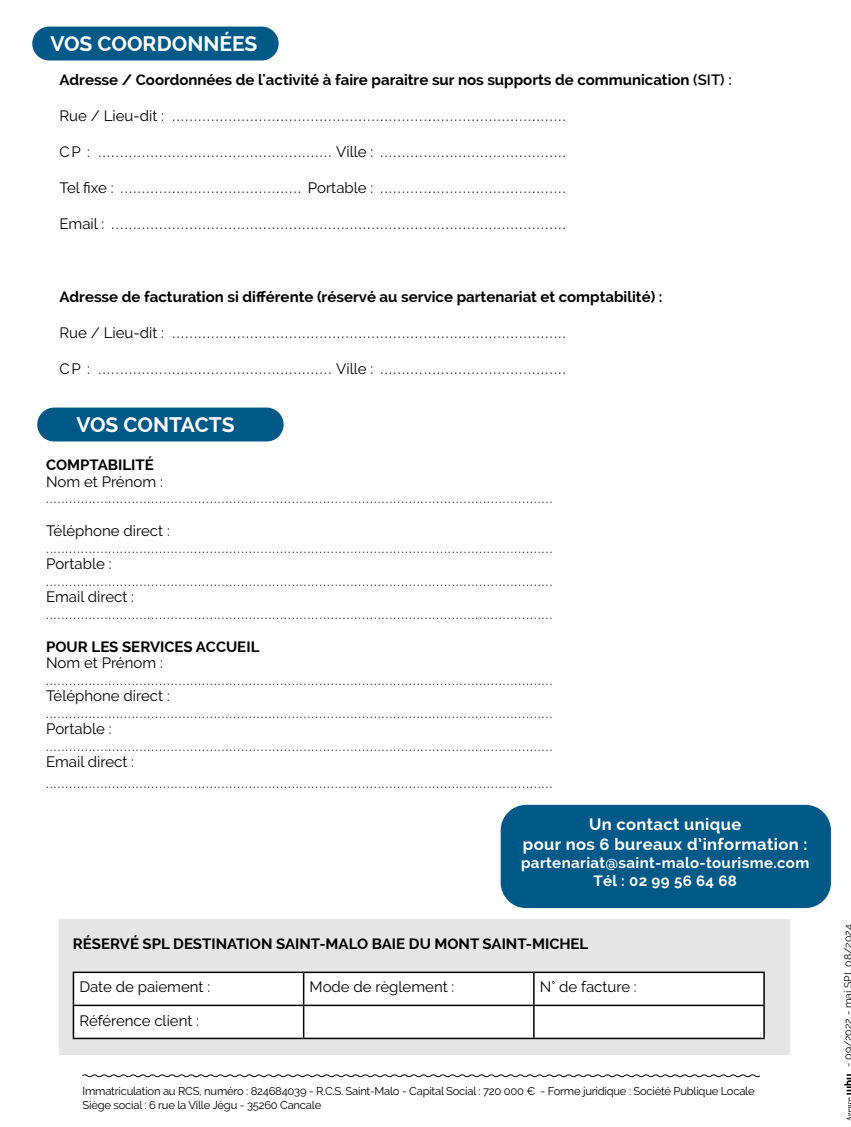
<style>
.page{position:relative;width:851px;height:1127px;background:#fff}
.page>*{position:absolute;margin:0;border:0;box-sizing:border-box;transform-origin:0 0}
.t1{font:700 21px "Raleway";color:#fff}
.t2{font:700 16.5px/19.8px "Raleway";letter-spacing:.025em;color:#fff;text-align:center}
.t3{font:15px "Raleway";color:#000}
.t4{font:700 15px "Raleway";color:#000}
.t5{font:700 15px/18px "Raleway";letter-spacing:.025em;color:#fff;text-align:center}
.t6{font:13.5px "Raleway";color:#000}
.t7{font:11.25px/13.5px "Raleway";letter-spacing:-.02em;color:#000}
.t8{font:10.5px "Raleway";color:#000}
.s1{font-weight:600}
</style>
<div class="page">
<div style="left:500px;top:805px;width:330px;height:103px;background:#005986;border-radius:26px"></div>
<div style="left:37px;top:407px;width:246px;height:34px;background:#005986;border-radius:17px"></div>
<div style="left:60px;top:919px;width:730px;height:135px;background:#e6e6e6"></div>
<div style="left:74px;top:973px;width:689px;height:64px;background:#fff"></div>
<hr style="left:73px;top:971px;width:230px;height:2px;background:#000">
<hr style="left:73px;top:973px;width:1px;height:31px;background:#000">
<hr style="left:303px;top:971px;width:230px;height:2px;background:#000">
<hr style="left:303px;top:973px;width:1px;height:31px;background:#000">
<hr style="left:533px;top:971px;width:231px;height:2px;background:#000">
<hr style="left:533px;top:973px;width:1px;height:31px;background:#000">
<hr style="left:763px;top:973px;width:1px;height:31px;background:#000">
<hr style="left:73px;top:1004px;width:230px;height:2px;background:#000">
<hr style="left:73px;top:1006px;width:1px;height:31px;background:#000">
<hr style="left:303px;top:1004px;width:230px;height:2px;background:#000">
<hr style="left:303px;top:1006px;width:1px;height:31px;background:#000">
<hr style="left:533px;top:1004px;width:231px;height:2px;background:#000">
<hr style="left:533px;top:1006px;width:1px;height:31px;background:#000">
<hr style="left:763px;top:1006px;width:1px;height:31px;background:#000">
<hr style="left:73px;top:1037px;width:230px;height:2px;background:#000">
<hr style="left:303px;top:1037px;width:230px;height:2px;background:#000">
<hr style="left:533px;top:1037px;width:231px;height:2px;background:#000">
<svg style="left:82px;top:1074px;width:678px;height:4px"></svg>
<svg style="left:844px;top:1074px;width:6px;height:46px"></svg>
<div style="left:32px;top:27px;width:246px;height:33px;background:#005986;border-radius:17px"></div>
<h1 class="t1" style="left:50px;top:31px;width:208px">VOS COORDONNÉES</h1>
<p class="t4" style="left:60px;top:71px;width:673px">Adresse / Coordonnées de l'activité à faire paraitre sur nos supports de communication <span class="s1">(SIT) :</span></p>
<p class="t3" style="left:60px;top:107px;width:507px">Rue / Lieu-dit : ...........................................................................................</p>
<p class="t3" style="left:60px;top:143px;width:507px">CP : ...................................................... Ville : ...........................................</p>
<p class="t3" style="left:60px;top:179px;width:507px">Tel fixe : .......................................... Portable : ...........................................</p>
<p class="t3" style="left:60px;top:215px;width:507px">Email : .........................................................................................................</p>
<p class="t4" style="left:60px;top:288px;width:604px">Adresse de facturation si différente (réservé au service partenariat et comptabilité) :</p>
<p class="t3" style="left:60px;top:324px;width:507px">Rue / Lieu-dit : ...........................................................................................</p>
<p class="t3" style="left:60px;top:360px;width:507px">CP : ...................................................... Ville : ...........................................</p>
<h1 class="t1" style="left:77px;top:412px;width:160px">VOS CONTACTS</h1>
<p class="t4" style="left:46px;top:456px;width:109px">COMPTABILITÉ</p>
<p class="t3" style="left:46px;top:473px;width:118px">Nom et Prénom :</p>
<p class="t6" style="left:46px;top:491px;width:507px">..................................................................................................................................</p>
<p class="t3" style="left:46px;top:522px;width:125px">Téléphone direct :</p>
<p class="t6" style="left:46px;top:540px;width:507px">..................................................................................................................................</p>
<p class="t3" style="left:46px;top:555px;width:67px">Portable :</p>
<p class="t6" style="left:46px;top:573px;width:507px">..................................................................................................................................</p>
<p class="t3" style="left:46px;top:588px;width:89px">Email direct :</p>
<p class="t6" style="left:46px;top:606px;width:507px">..................................................................................................................................</p>
<p class="t4" style="left:46px;top:638px;width:215px">POUR LES SERVICES ACCUEIL</p>
<p class="t3" style="left:46px;top:654px;width:118px">Nom et Prénom :</p>
<p class="t6" style="left:46px;top:672px;width:507px">..................................................................................................................................</p>
<p class="t3" style="left:46px;top:687px;width:125px">Téléphone direct :</p>
<p class="t6" style="left:46px;top:705px;width:507px">..................................................................................................................................</p>
<p class="t3" style="left:46px;top:720px;width:67px">Portable :</p>
<p class="t6" style="left:46px;top:738px;width:507px">..................................................................................................................................</p>
<p class="t3" style="left:46px;top:753px;width:89px">Email direct :</p>
<p class="t6" style="left:46px;top:776px;width:507px">..................................................................................................................................</p>
<p class="t2" style="left:523px;top:814px;width:286px">Un contact unique<br>pour nos 6 bureaux d’information :</p>
<p class="t5" style="left:521px;top:853px;width:290px">partenariat@saint-malo-tourisme.com<br>Tél : 02 99 56 64 68</p>
<p class="t4" style="left:73px;top:935px;width:517px">RÉSERVÉ SPL DESTINATION SAINT-MALO BAIE DU MONT SAINT-MICHEL</p>
<p class="t3" style="left:79px;top:978px;width:132px">Date de paiement :</p>
<p class="t3" style="left:309px;top:978px;width:146px">Mode de règlement :</p>
<p class="t3" style="left:539px;top:978px;width:98px">N° de facture :</p>
<p class="t3" style="left:79px;top:1011px;width:121px">Référence client :</p>
<p class="t7" style="left:82px;top:1084px;width:673px">Immatriculation au RCS, numéro : 824684039 - R.C.S. Saint-Malo - Capital Social : 720 000 € - Forme juridique : Société Publique Locale<br>Siège social : 6 rue la Ville Jégu - 35260 Cancale</p>
<p class="t8" style="left:842px;top:1067px;width:144px;rotate:-90deg">- 09/2022 - majSPL 08/2024</p>
</div>
